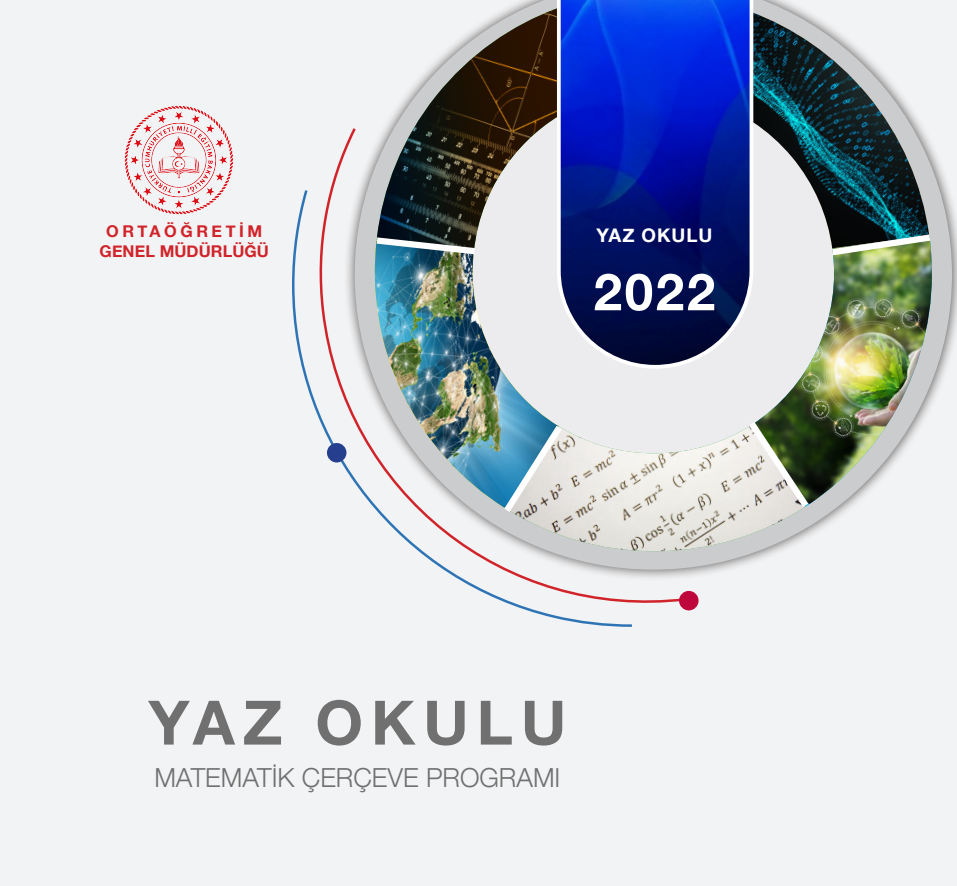
<style>
.page{position:relative;width:957px;height:886px;background:#f2f3f4}
.page>*{position:absolute;margin:0;border:0;box-sizing:border-box;transform-origin:0 0}
.t1{font:700 61.25px "Helvetica Neue";letter-spacing:.13em;color:#707070}
.t2{font:700 51.25px "Helvetica Neue";color:#fff}
.t3{font:300 26.25px "Helvetica Neue";color:#707070}
.t4{font:700 18.75px "Helvetica Neue";letter-spacing:.05em;color:#fff}
.t5{font:700 16.25px "Helvetica Neue";letter-spacing:.005em;color:#d1232a}
.t6{font:700 16.25px "Helvetica Neue";letter-spacing:.22em;color:#d1232a}
</style>
<div class="page">
<img style="left:124px;top:105px;width:109px;height:110px">
<div style="left:343px;top:0;width:614px;height:582px;background:#231f20;opacity:.75"></div>
<svg style="left:355px;top:0;width:597px;height:570px"></svg>
<img style="left:752px;top:248px;width:184px;height:256px">
<img style="left:755px;top:11px;width:174px;height:237px">
<img style="left:689px;top:425px;width:116px;height:127px">
<img style="left:377px;top:8px;width:178px;height:117px">
<img style="left:825px;top:230px;width:112px;height:29px">
<svg style="left:743px;top:415px;width:71px;height:99px"></svg>
<svg style="left:555px;top:0;width:200px;height:370px;background:#1634b6"></svg>
<svg style="left:331px;top:125px;width:358px;height:486px"></svg>
<img style="left:292px;top:187px;width:342px;height:440px">
<div style="left:327px;top:443px;width:19px;height:19px;background:#253f8e;border-radius:50%"></div>
<div style="left:679px;top:591px;width:19px;height:19px;background:#be073b;border-radius:50%"></div>
<p class="t6" style="left:106px;top:219px;width:158px">ORTAÖĞRETİM</p>
<p class="t5" style="left:100px;top:238px;width:171px">GENEL MÜDÜRLÜĞÜ</p>
<p class="t4" style="left:596px;top:220px;width:117px">YAZ OKULU</p>
<p class="t2" style="left:593px;top:252px;width:123px">2022</p>
<p class="t1" style="left:148px;top:675px;width:419px">YAZ OKULU</p>
<p class="t3" style="left:154px;top:756px;width:407px">MATEMATİK ÇERÇEVE PROGRAMI</p>
</div>
